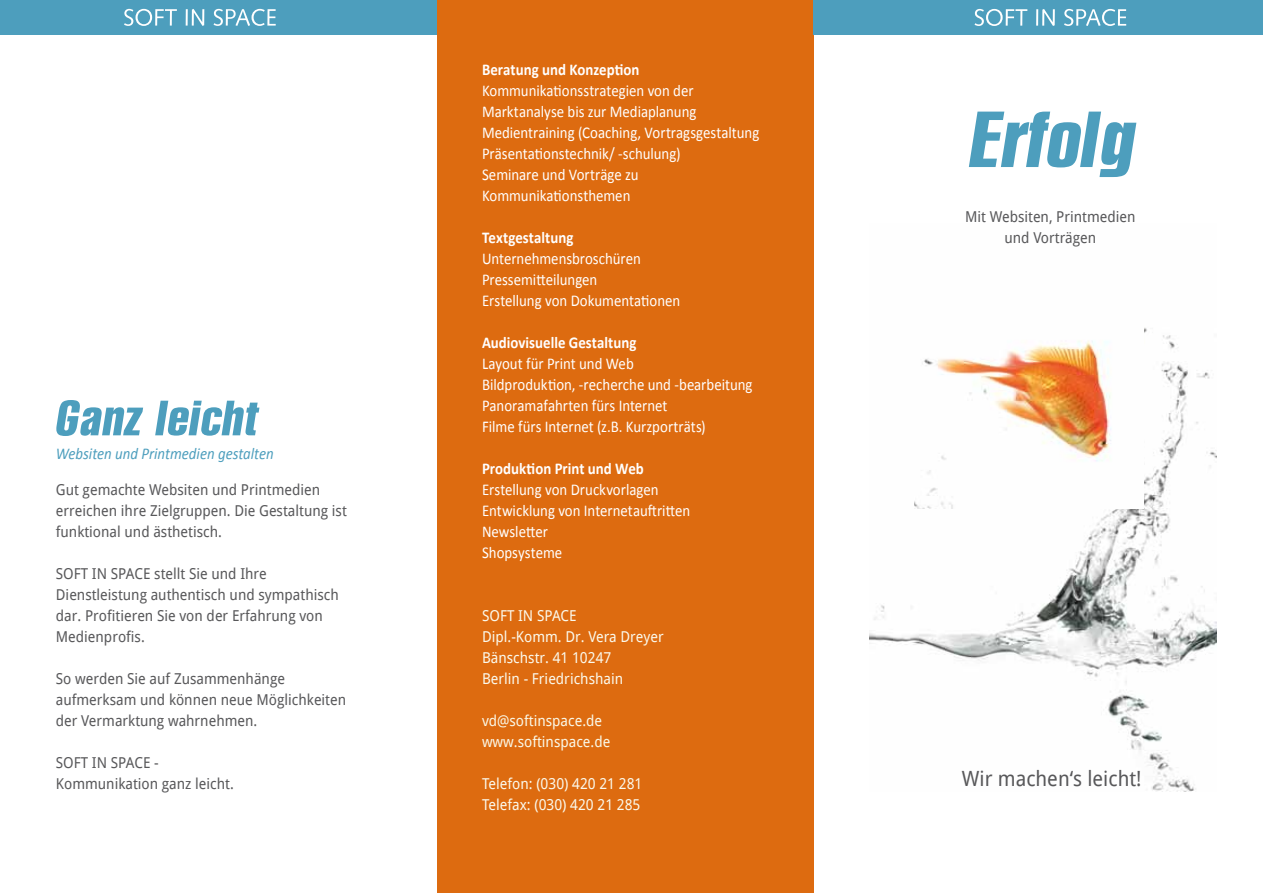
<style>
.page{position:relative;width:1263px;height:893px;background:#fff}
.page>*{position:absolute;margin:0;border:0;box-sizing:border-box;transform-origin:0 0}
.t1{font:21px "Droid Sans";color:#58585a;scale:.95 1}
.t2{font:16.5px/21px "Calibri";letter-spacing:-.005em;color:#fff;scale:.9 1}
.t3{font:700 16.5px "Calibri";color:#fff;scale:.9 1}
.t4{font:italic 16.5px "Calibri";color:#4d9ebd;scale:.9 1}
.t5{font:15px/21px "Droid Sans";color:#58585a;scale:.95 1}
.t6{font:15px/21px "Droid Sans";color:#fbf9ec;scale:.95 1}
.t7{font:15px/21px "Droid Sans";color:#faf8e7;scale:.95 1}
</style>
<div class="page">
<img style="left:869px;top:327px;width:347px;height:465px">
<div style="left:0;top:0;width:446px;height:35px;background:#4d9ebd"></div>
<svg style="left:124px;top:9px;width:152px;height:17px"></svg>
<div style="left:437px;top:0;width:376px;height:893px;background:#dd6b10"></div>
<svg style="left:56px;top:400px;width:203px;height:36px"></svg>
<svg style="left:969px;top:112px;width:167px;height:65px"></svg>
<div style="left:813px;top:0;width:450px;height:34px;background:#4d9ebd"></div>
<svg style="left:974px;top:9px;width:152px;height:17px"></svg>
<img style="left:914px;top:327px;width:229px;height:181px">
<p class="t4" style="left:56px;top:443px;width:244px">Websiten und Printmedien gestalten</p>
<p class="t5" style="left:56px;top:479px;width:308px">Gut gemachte Websiten und Printmedien erreichen ihre Zielgruppen. Die Gestaltung ist funktional und ästhetisch.</p>
<p class="t5" style="left:56px;top:563px;width:299px">SOFT IN SPACE stellt Sie und Ihre Dienstleistung authentisch und sympathisch dar. Profitieren Sie von der Erfahrung von Medienprofis.</p>
<p class="t5" style="left:56px;top:668px;width:307px">So werden Sie auf Zusammenhänge aufmerksam und können neue Möglichkeiten der Vermarktung wahrnehmen.</p>
<p class="t5" style="left:56px;top:752px;width:189px">SOFT IN SPACE -<br>Kommunikation ganz leicht.</p>
<p class="t3" style="left:482px;top:59px;width:176px">Beratung und Konzeption</p>
<p class="t2" style="left:482px;top:79px;width:310px">Kommunikationsstrategien von der Marktanalyse bis zur Mediaplanung Medientraining (Coaching, Vortragsgestaltung Präsentationstechnik/ -schulung)<br>Seminare und Vorträge zu Kommunikationsthemen</p>
<p class="t3" style="left:482px;top:227px;width:103px">Textgestaltung</p>
<p class="t2" style="left:482px;top:247px;width:222px">Unternehmensbroschüren<br>Pressemitteilungen<br>Erstellung von Dokumentationen</p>
<p class="t3" style="left:482px;top:332px;width:173px">Audiovisuelle Gestaltung</p>
<p class="t2" style="left:482px;top:352px;width:302px">Layout für Print und Web<br>Bildproduktion, -recherche und -bearbeitung Panoramafahrten fürs Internet<br>Filme fürs Internet (z.B. Kurzporträts)</p>
<p class="t3" style="left:482px;top:458px;width:181px">Produktion Print und Web</p>
<p class="t2" style="left:482px;top:478px;width:233px">Erstellung von Druckvorlagen<br>Entwicklung von Internetauftritten<br>Newsletter<br>Shopsysteme</p>
<p class="t6" style="left:482px;top:605px;width:193px">SOFT IN SPACE<br>Dipl.-Komm. Dr. Vera Dreyer<br>Bänschstr. 41 10247<br>Berlin - Friedrichshain</p>
<p class="t7" style="left:482px;top:710px;width:137px">vd@softinspace.de www.softinspace.de</p>
<p class="t6" style="left:482px;top:773px;width:170px">Telefon: (030) 420 21 281<br>Telefax: (030) 420 21 285</p>
<p class="t5" style="left:965px;top:206px;width:181px;text-align:center">Mit Websiten, Printmedien und Vorträgen</p>
<p class="t1" style="left:962px;top:766px;width:191px">Wir machen‘s leicht!</p>
</div>
